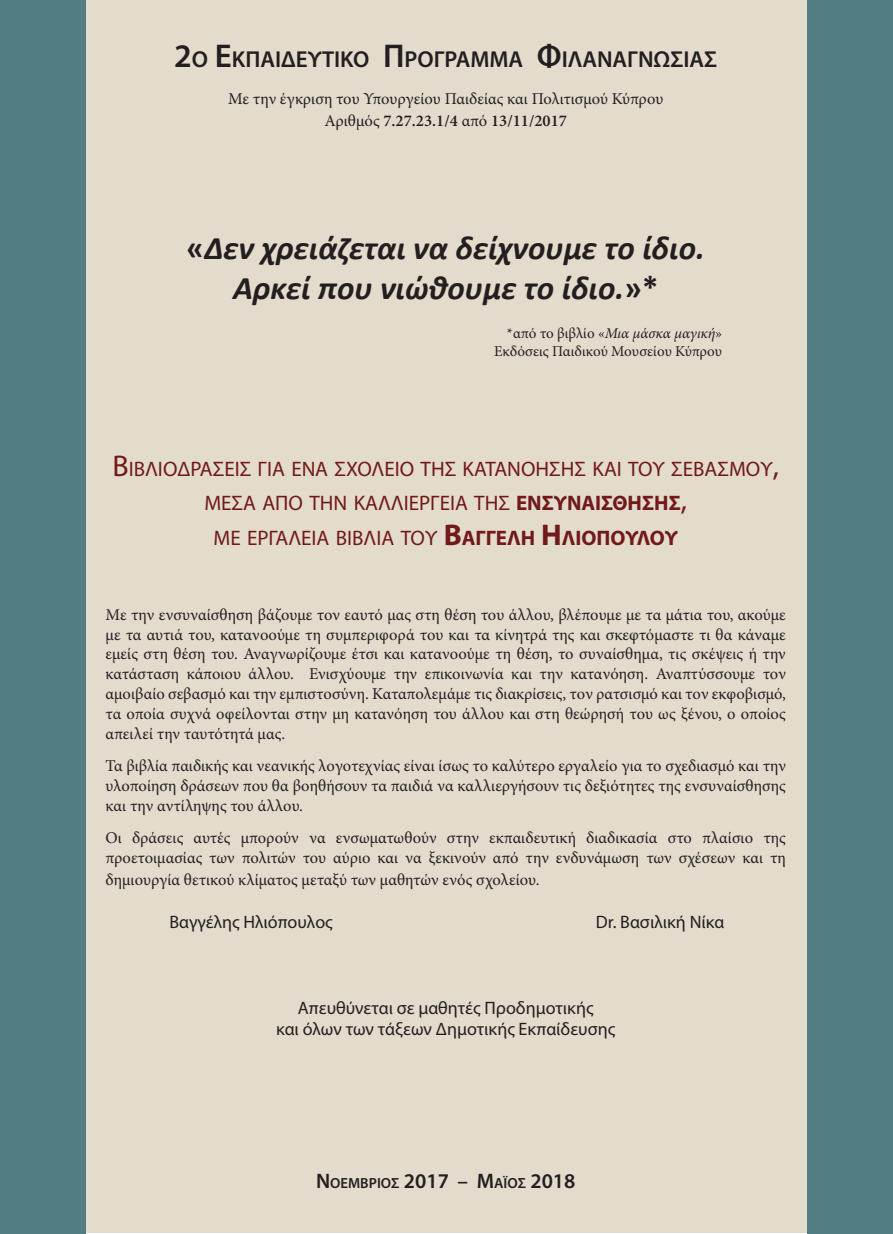
<style>
.page{position:relative;width:893px;height:1234px;background:#fff}
.page>*{position:absolute;margin:0;border:0;box-sizing:border-box;transform-origin:0 0}
.t1{font:italic 700 33px "Calibri";color:#231f20}
.t2{font:600 23.1px "Myriad Pro";color:#231f20}
.t3{font:21px "Myriad Pro";color:#72191a}
.t4{font:18px "Myriad Pro";color:#231f20}
.t5{font:16.5px/19.8px "Minion Pro";color:#231f20;text-align:justify}
.t6{font:15px/18px "Minion Pro";color:#231f20;text-align:right}
.t7{font:600 14.7px "Myriad Pro";color:#231f20}
.s1{font-size:33px}
.s2{font-weight:600}
.s3{font-style:normal}
.s4{font-style:italic}
.s5{font-size:30px}
.s6{font-weight:700}
.s7{font-weight:700;font-size:30px}
.s8{font-size:21px}
</style>
<div class="page">
<div style="left:0;top:0;width:891px;height:1232px;background:#e3dccd"></div>
<div style="left:0;top:0;width:85px;height:1233px;background:#507e83"></div>
<div style="left:808px;top:0;width:85px;height:1233px;background:#507e83"></div>
<p class="t2" style="left:174px;top:45px;width:543px"><span class="s1">2</span>ο <span class="s1">Ε</span>κπαιδευτικό <span class="s1">Π</span> ρόγραμμα <span class="s1">Φ</span>ιλαναγνωσίας</p>
<p class="t5" style="left:228px;top:88px;width:437px;line-height:21.6px;text-align:center">Με την έγκριση του Υπουργείου Παιδείας και Πολιτισμού Κύπρου<br>Αριθμός <span class="s2">7.27.23.1/4</span> από <span class="s2">13/11/2017</span></p>
<p class="t1" style="left:187px;top:225px;width:520px"><span class="s3">«</span>Δεν χρειάζεται να δείχνουμε το ίδιο.</p>
<p class="t1" style="left:233px;top:264px;width:427px">Αρκεί που νιώθουμε το ίδιο.<span class="s3">»*</span></p>
<p class="t6" style="left:494px;top:324px;width:229px">*από το βιβλίο «<span class="s4">Μια μάσκα μαγική</span>»<br>Εκδόσεις Παιδικού Μουσείου Κύπρου</p>
<p class="t3" style="left:113px;top:455px;width:668px"><span class="s5">Β</span>ιβλιοδράσεις για ένα σχολείο της κατανόησης και του σεβασμού<span class="s5">,</span></p>
<p class="t3" style="left:204px;top:490px;width:484px">μέσα από την καλλιέργεια της <span class="s6">ενσυναίσθησης</span><span class="s5">,</span></p>
<p class="t3" style="left:214px;top:524px;width:466px">με εργαλεία βιβλία του <span class="s7">Β</span><span class="s6">αγγέλη</span> <span class="s7">Η</span><span class="s6">λιόπουλου</span></p>
<p class="t5" style="left:106px;top:604px;width:682px">Με την ενσυναίσθηση βάζουμε τον εαυτό μας στη θέση του άλλου, βλέπουμε με τα μάτια του, ακούμε με τα αυτιά του, κατανοούμε τη συμπεριφορά του και τα κίνητρά της και σκεφτόμαστε τι θα κάναμε εμείς στη θέση του. Αναγνωρίζουμε έτσι και κατανοούμε τη θέση, το συναίσθημα, τις σκέψεις ή την κατάσταση κάποιου άλλου. Ενισχύουμε την επικοινωνία και την κατανόηση. Αναπτύσσουμε τον αμοιβαίο σεβασμό και την εμπιστοσύνη. Καταπολεμάμε τις διακρίσεις, τον ρατσισμό και τον εκφοβισμό, τα οποία συχνά οφείλονται στην μη κατανόηση του άλλου και στη θεώρησή του ως ξένου, ο οποίος απειλεί την ταυτότητά μας.</p>
<p class="t5" style="left:106px;top:756px;width:682px">Τα βιβλία παιδικής και νεανικής λογοτεχνίας είναι ίσως το καλύτερο εργαλείο για το σχεδιασμό και την υλοποίηση δράσεων που θα βοηθήσουν τα παιδιά να καλλιεργήσουν τις δεξιότητες της ενσυναίσθησης και την αντίληψης του άλλου.</p>
<p class="t5" style="left:106px;top:828px;width:682px">Οι δράσεις αυτές μπορούν να ενσωματωθούν στην εκπαιδευτική διαδικασία στο πλαίσιο της προετοιμασίας των πολιτών του αύριο και να ξεκινούν από την ενδυνάμωση των σχέσεων και τη</p>
<p class="t5" style="left:106px;top:869px;width:435px">δημιουργία θετικού κλίματος μεταξύ των μαθητών ενός σχολείου.</p>
<p class="t4" style="left:169px;top:910px;width:165px">Βαγγέλης Ηλιόπουλος</p>
<p class="t4" style="left:596px;top:910px;width:130px">Dr. Βασιλική Νίκα</p>
<p class="t4" style="left:298px;top:996px;width:297px">Απευθύνεται σε μαθητές Προδημοτικής</p>
<p class="t4" style="left:276px;top:1017px;width:341px">και όλων των τάξεων Δημοτικής Εκπαίδευσης</p>
<p class="t7" style="left:316px;top:1173px;width:261px"><span class="s8">Ν</span> οέμβριος <span class="s8">2017 – Μ</span>άιος <span class="s8">2018</span></p>
</div>
